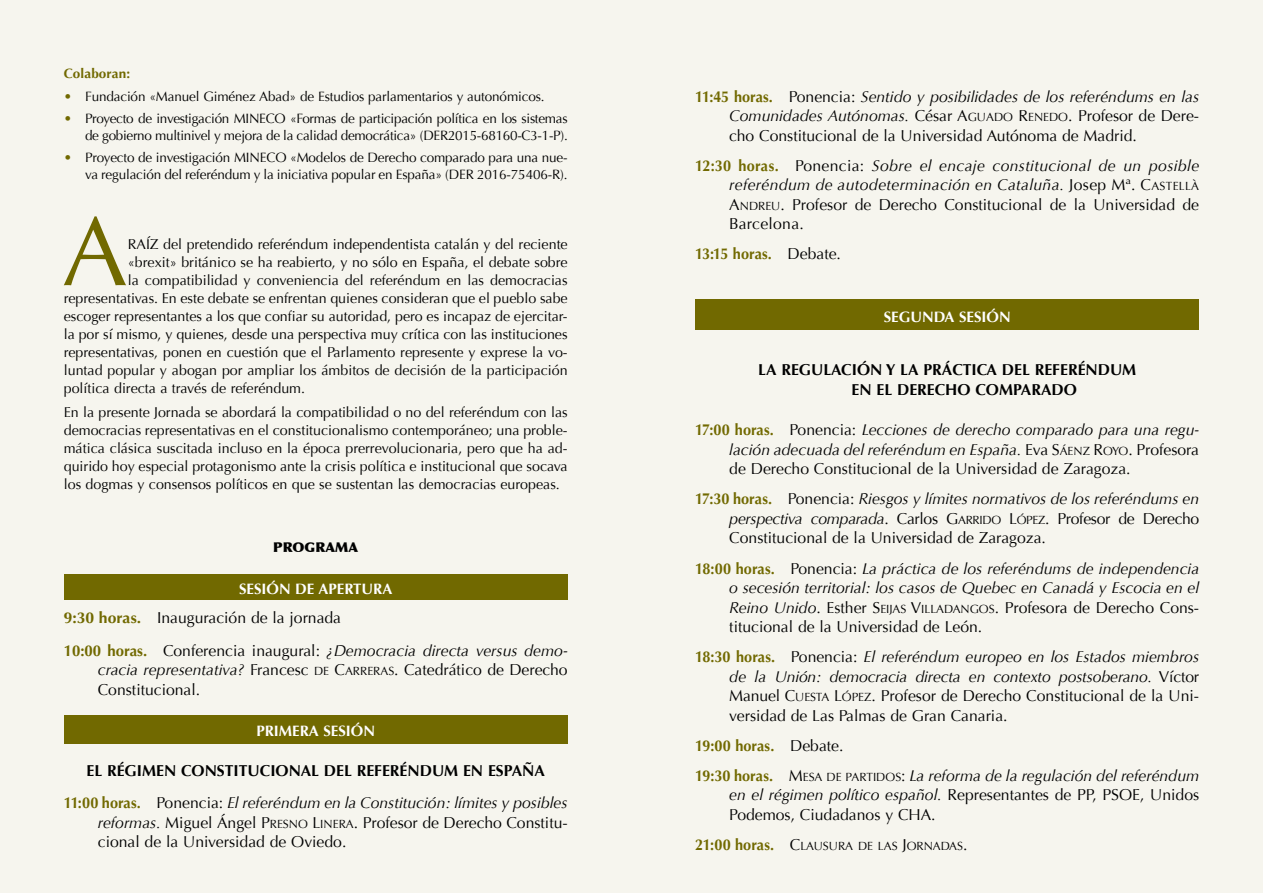
<style>
.page{position:relative;width:1263px;height:893px;background:#f6f5ee}
.page>*{position:absolute;margin:0;border:0;box-sizing:border-box;transform-origin:0 0}
.t1{font:98.4px "Optima";color:#716900}
.t2{font:15.75px/19.5px "Optima";color:#000}
.t3{font:italic 15.75px/19.5px "Optima";color:#000;text-align:justify}
.t4{font:700 15.75px/19.5px "Optima";color:#000}
.t5{font:700 15.75px "Optima";letter-spacing:-.005em;color:#716900;scale:.92 1}
.t6{font:700 15px "Optima";color:#fff}
.t7{font:14.25px/18px "Optima";color:#000;text-align:justify}
.t8{font:13.5px/16.5px "Optima";letter-spacing:-.01em;color:#000;text-align:right}
.t9{font:700 13.5px "Optima";letter-spacing:.01em;color:#716900}
.t10{font:900 13.5px "Optima";color:#000}
.t11{font:11.85px "Optima";color:#000}
.s1{color:#716900}
.s2{font-weight:700;color:#716900}
.s3{font-style:italic}
.s4{font-size:11.85px}
.s5{font-style:inherit}
.s6{font-weight:700;font-style:normal}
.s7{font-weight:700;font-style:normal;color:#716900}
.s8{font-style:normal}
.s9{font-style:normal;font-size:11.85px}
.s10{font-weight:400;color:#000}
.s11{font-weight:700;font-size:15.75px;color:#716900}
.s12{font-size:15.75px}
</style>
<div class="page">
<div style="left:64px;top:574px;width:504px;height:26px;background:#716900"></div>
<div style="left:64px;top:715px;width:504px;height:29px;background:#716900"></div>
<div style="left:695px;top:300px;width:504px;height:30px;background:#716900"></div>
<p class="t9" style="left:64px;top:66px;width:68px">Colaboran:</p>
<p class="t8" style="left:64px;top:88px;width:482px"><span class="s1">•</span> Fundación «Manuel Giménez Abad» de Estudios parlamentarios y autonómicos.</p>
<p class="t8" style="left:64px;top:111px;width:505px"><span class="s1">•</span> Proyecto de investigación MINECO «Formas de participación política en los sistemas de gobierno multinivel y mejora de la calidad democrática» (DER2015-68160-C3-1-P).</p>
<p class="t8" style="left:64px;top:150px;width:505px"><span class="s1">•</span> Proyecto de investigación MINECO «Modelos de Derecho comparado para una nue&shy;va regulación del referéndum y la iniciativa popular en España» (DER 2016-75406-R).</p>
<h1 class="t1" style="left:62px;top:195px;width:67px">A</h1>
<p class="t7" style="left:128px;top:235px;width:441px">raíz del pretendido referéndum independentista catalán y del reciente</p>
<p class="t7" style="left:128px;top:253px;width:441px">«brexit» británico se ha reabierto, y no sólo en España, el debate sobre</p>
<p class="t7" style="left:128px;top:271px;width:441px">la compatibilidad y conveniencia del referéndum en las democracias</p>
<p class="t7" style="left:64px;top:289px;width:505px">representativas. En este debate se enfrentan quienes consideran que el pueblo sabe</p>
<p class="t7" style="left:64px;top:307px;width:505px">escoger representantes a los que confiar su autoridad, pero es incapaz de ejercitar-</p>
<p class="t7" style="left:64px;top:325px;width:505px">la por sí mismo, y quienes, desde una perspectiva muy crítica con las instituciones</p>
<p class="t7" style="left:64px;top:343px;width:505px">representativas, ponen en cuestión que el Parlamento represente y exprese la vo-</p>
<p class="t7" style="left:64px;top:361px;width:505px">luntad popular y abogan por ampliar los ámbitos de decisión de la participación</p>
<p class="t7" style="left:64px;top:379px;width:243px">política directa a través de referéndum.</p>
<p class="t7" style="left:64px;top:403px;width:505px">En la presente Jornada se abordará la compatibilidad o no del referéndum con las democracias representativas en el constitucionalismo contemporáneo; una proble&shy;mática clásica suscitada incluso en la época prerrevolucionaria, pero que ha ad&shy;quirido hoy especial protagonismo ante la crisis política e institucional que socava los dogmas y consensos políticos en que se sustentan las democracias europeas.</p>
<p class="t10" style="left:273px;top:539px;width:86px">PROGRAMA</p>
<p class="t6" style="left:239px;top:580px;width:90px">SESIÓN de aper</p>
<p class="t6" style="left:353px;top:580px;width:30px">tura</p>
<p class="t2" style="left:64px;top:602px;width:505px;line-height:32.2px"><span class="s2">9:30 horas.</span> Inauguración de la jornada<br><span class="s2">10:00 horas.</span> Conferencia inaugural: <span class="s3">¿Democracia directa versus demo-</span></p>
<p class="t2" style="left:98px;top:660px;width:471px"><span class="s3">cracia representativa?</span> Francesc <span class="s4">DE</span> <span class="s5">C</span><span class="s4">ARRERAS</span>. Catedrático de Derecho<br>Constitucional.</p>
<p class="t6" style="left:256px;top:723px;width:120px">PRIMERA SESIÓN</p>
<p class="t3" style="left:64px;top:755px;width:505px;line-height:32.2px;text-align:center"><span class="s6">EL RÉGIMEN CONSTITUCIONAL DEL REFERÉNDUM EN ESPAÑA<br></span><span class="s7">11:00 horas.</span> <span class="s8">Ponencia:</span> El referéndum en la Constitución: límites y posibles</p>
<p class="t2" style="left:98px;top:813px;width:470px"><span class="s3">reformas.</span> Miguel Ángel <span class="s5">P</span><span class="s4">RESNO</span> <span class="s5">L</span><span class="s4">INERA</span>. Profesor de Derecho Constitu&shy;cional de la Universidad de Oviedo.</p>
<p class="t2" style="left:729px;top:87px;width:471px;text-align:justify;text-indent:-34px"><span class="s2">11:45 horas.</span> Ponencia: <span class="s3">Sentido y posibilidades de los referéndums en las Comunidades Autónomas.</span> César <span class="s5">A</span><span class="s4">GUADO</span> <span class="s5">R</span><span class="s4">ENEDO</span><span class="s5">.</span> Profesor de Dere&shy;cho Constitucional de la Universidad Autónoma de Madrid.</p>
<p class="t3" style="left:729px;top:156px;width:471px;text-indent:-34px"><span class="s7">12:30 horas.</span> <span class="s8">Ponencia:</span> Sobre el encaje constitucional de un posible referéndum de autodeterminación en Cataluña. <span class="s8">Josep Mª.</span> <span class="s8">C</span><span class="s9">ASTELLÀ </span><span class="s8">A</span><span class="s9">NDREU</span><span class="s8">.</span> <span class="s8">Profesor de Derecho Constitucional de la Universidad de Barcelona.</span></p>
<p class="t5" style="left:695px;top:245px;width:160px">13:15 horas. <span class="s10">Debate.</span></p>
<p class="t6" style="left:884px;top:308px;width:129px">SEGU NDA SESIÓN</p>
<p class="t4" style="left:851px;top:360px;width:286px;text-indent:-93px">LA REGU LACIÓN Y LA PRÁCTICA DEL REFERÉNDUM<br>EN EL DERECHO COMPARADO</p>
<p class="t3" style="left:729px;top:420px;width:471px;text-indent:-34px"><span class="s7">17:00 horas.</span> <span class="s8">Ponencia:</span> Lecciones de derecho comparado para una regu&shy;lación adecuada del referéndum en España. <span class="s8">Eva</span> <span class="s8">S</span><span class="s9">ÁENZ</span> <span class="s8">R</span><span class="s9">OYO</span><span class="s8">.</span> <span class="s8">Profesora de Derecho Constitucional de la Universidad de Zaragoza.</span></p>
<p class="t2" style="left:729px;top:490px;width:471px;text-align:justify;text-indent:-34px"><span class="s2">17:30 horas.</span> Ponencia: <span class="s3">Riesgos y límites normativos de los referéndums en perspectiva comparada</span>. Carlos <span class="s5">G</span><span class="s4">ARRIDO</span> <span class="s5">L</span><span class="s4">ÓPEZ</span><span class="s5">.</span> Profesor de Derecho Constitucional de la Universidad de Zaragoza.</p>
<p class="t3" style="left:729px;top:559px;width:471px;text-indent:-34px"><span class="s7">18:00 horas.</span> <span class="s8">Ponencia:</span> La práctica de los referéndums de independencia o secesión territorial: los casos de Quebec en Canadá y Escocia en el Reino Unido<span class="s8">. Esther</span> <span class="s8">S</span><span class="s9">EIJAS</span> <span class="s8">V</span><span class="s9">ILLADANGOS</span><span class="s8">. Profesora de Derecho Cons&shy;titucional de la Universidad de León.</span></p>
<p class="t2" style="left:729px;top:647px;width:471px;text-align:justify;text-indent:-34px"><span class="s2">18:30 horas.</span> Ponencia: <span class="s3">El referéndum europeo en los Estados miembros de la Unión: democracia directa en contexto postsoberano.</span> Víctor Manuel <span class="s5">C</span><span class="s4">UESTA</span> <span class="s5">L</span><span class="s4">ÓPEZ</span><span class="s5">.</span> Profesor de Derecho Constitucional de la Uni&shy;versidad de Las Palmas de Gran Canaria.</p>
<p class="t3" style="left:695px;top:730px;width:505px;line-height:30.2px"><span class="s7">19:00 horas.</span> <span class="s8">Debate.<br></span><span class="s7">19:30 horas.</span> <span class="s8">M</span><span class="s9">ESA DE PARTIDOS</span><span class="s8">:</span> La reforma de la regulación del referéndum</p>
<p class="t2" style="left:729px;top:786px;width:471px"><span class="s3">en el régimen político español.</span> Representantes de PP, PSOE, Unidos<br>Podemos, Ciudadanos y CHA.</p>
<p class="t11" style="left:695px;top:839px;width:274px"><span class="s11">21:00 horas.</span> <span class="s12">C</span>LAUSURA DE LAS <span class="s12">J</span>ORNADAS<span class="s12">.</span></p>
</div>
